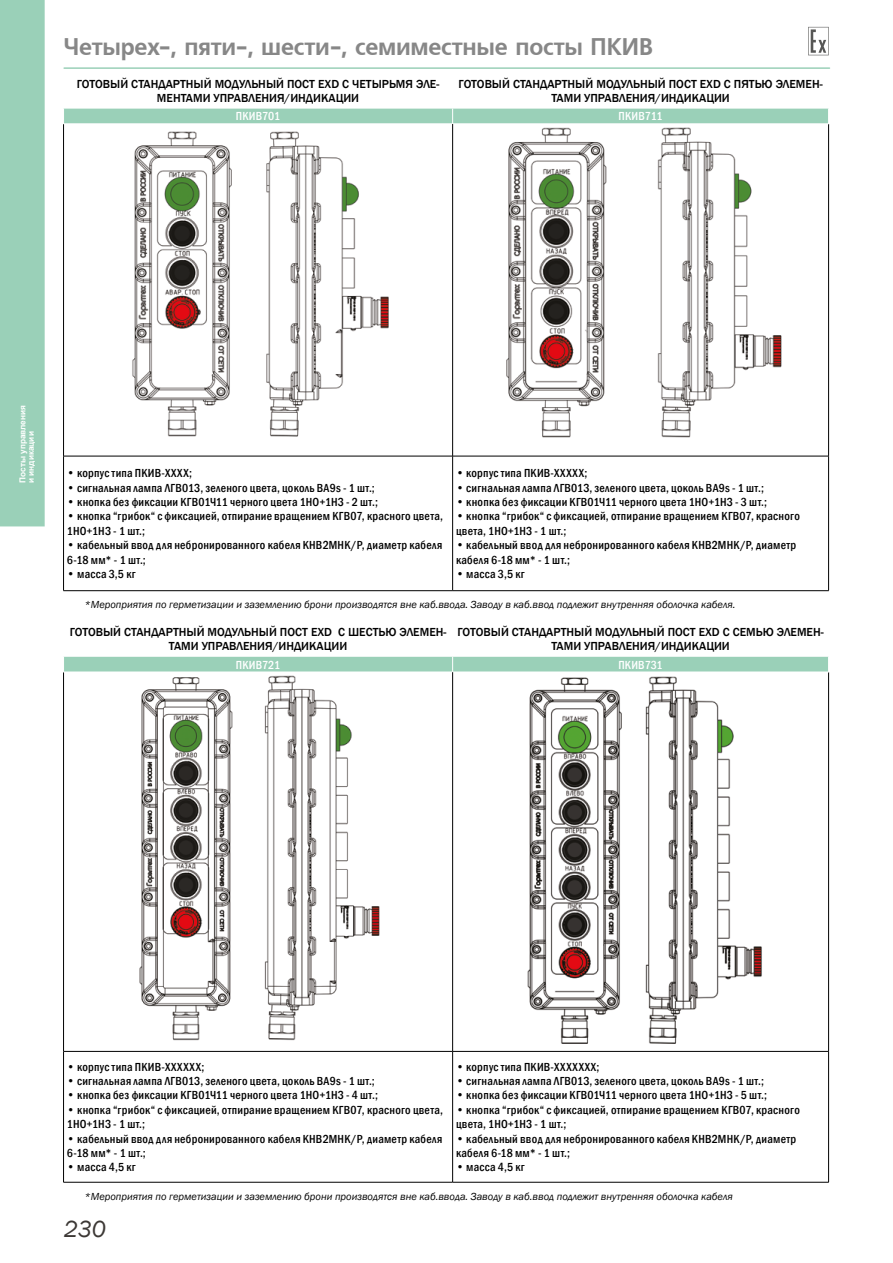
<style>
.page{position:relative;width:893px;height:1263px;background:#fff}
.page>*{position:absolute;margin:0;border:0;box-sizing:border-box;transform-origin:0 0}
.t1{font:24px "Free Set Bold Cyrillic";letter-spacing:-.01em;color:#878787;scale:.96 1}
.t2{font:italic 24px "Franklin Gothic";color:#3c3835}
.tabl_text_left{font:500 condensed 12px/14.4px "Franklin Gothic";letter-spacing:.02em;color:#000}
.zagokovok_texta{font:500 12px/14.4px "Franklin Gothic";color:#000;text-align:center}
.zagolovok_tabl{font:500 condensed 12px "Franklin Gothic";letter-spacing:.01em;color:#fff}
.text{font:italic 10.5px "Franklin Gothic";color:#000}
.t3{font:700 8.25px/8.2px "Arial";color:#fff}
</style>
<div class="page">
<div style="left:0;top:0;width:45px;height:526px;background:#9ad0b8"></div>
<svg style="left:808px;top:27px;width:21px;height:28px"></svg>
<hr style="left:64px;top:67px;width:765px;height:2px;background:#9ad0b8">
<hr style="left:63px;top:124px;width:1px;height:332px;background:#000">
<hr style="left:828px;top:124px;width:1px;height:332px;background:#000">
<hr style="left:63px;top:456px;width:1px;height:134px;background:#000">
<hr style="left:828px;top:456px;width:1px;height:134px;background:#000">
<hr style="left:453px;top:590px;width:376px;height:1px;background:#000">
<hr style="left:63px;top:590px;width:390px;height:1px;background:#000">
<hr style="left:63px;top:124px;width:390px;height:1px;background:#fff">
<svg style="left:64px;top:109px;width:765px;height:15px;background:#9fd2bb"></svg>
<hr style="left:453px;top:124px;width:376px;height:1px;background:#fff">
<hr style="left:452px;top:124px;width:1px;height:332px;background:#000">
<hr style="left:63px;top:456px;width:390px;height:1px;background:#000">
<hr style="left:453px;top:456px;width:376px;height:1px;background:#000">
<hr style="left:452px;top:456px;width:1px;height:134px;background:#000">
<img style="left:132px;top:131px;width:257px;height:306px">
<img style="left:506px;top:127px;width:276px;height:311px">
<hr style="left:63px;top:672px;width:1px;height:379px;background:#000">
<hr style="left:828px;top:672px;width:1px;height:379px;background:#000">
<hr style="left:63px;top:1051px;width:1px;height:131px;background:#000">
<hr style="left:828px;top:1051px;width:1px;height:131px;background:#000">
<hr style="left:453px;top:1182px;width:376px;height:1px;background:#000">
<hr style="left:63px;top:1182px;width:390px;height:1px;background:#000">
<hr style="left:63px;top:672px;width:390px;height:1px;background:#fff">
<hr style="left:453px;top:672px;width:376px;height:1px;background:#fff">
<svg style="left:64px;top:657px;width:765px;height:15px;background:#9dd1ba"></svg>
<hr style="left:452px;top:672px;width:1px;height:379px;background:#000">
<hr style="left:63px;top:1051px;width:390px;height:1px;background:#000">
<hr style="left:453px;top:1051px;width:376px;height:1px;background:#000">
<hr style="left:452px;top:1051px;width:1px;height:131px;background:#000">
<img style="left:139px;top:675px;width:241px;height:366px">
<img style="left:527px;top:676px;width:235px;height:368px">
<h1 class="t1" style="left:64px;top:33px;width:616px">Четырех-, пяти-, шести-, семиместные посты ПКИВ</h1>
<p class="zagokovok_texta" style="left:77px;top:77px;width:364px">ГОТОВЫЙ СТАНДАРТНЫЙ МОДУЛЬНЫЙ ПОСТ EXD С ЧЕТЫРЬМЯ ЭЛЕ-<br>МЕНТАМИ УПРАВЛЕНИЯ/ИНДИКАЦИИ</p>
<p class="zagokovok_texta" style="left:459px;top:77px;width:365px">ГОТОВЫЙ СТАНДАРТНЫЙ МОДУЛЬНЫЙ ПОСТ EXD С ПЯТЬЮ ЭЛЕМЕН-<br>ТАМИ УПРАВЛЕНИЯ/ИНДИКАЦИИ</p>
<p class="zagolovok_tabl" style="left:236px;top:109px;width:46px">ПКИВ701</p>
<p class="zagolovok_tabl" style="left:619px;top:109px;width:45px">ПКИВ711</p>
<p class="t3" style="left:19px;top:483px;width:79px;rotate:-90deg">Посты управления и индикации</p>
<p class="tabl_text_left" style="left:67px;top:466px;width:127px">• корпус типа ПКИВ-XXXX;</p>
<p class="tabl_text_left" style="left:67px;top:480px;width:309px">• сигнальная лампа ЛГВ01З, зеленого цвета, цоколь ВА9s - 1 шт.;</p>
<p class="tabl_text_left" style="left:67px;top:495px;width:312px">• кнопка без фиксации КГВ01Ч11 черного цвета 1НО+1НЗ - 2 шт.;</p>
<p class="tabl_text_left" style="left:67px;top:509px;width:377px">• кнопка “грибок“ с фиксацией, отпирание вращением КГВ07, красного цвета,<br>1НО+1НЗ - 1 шт.;</p>
<p class="tabl_text_left" style="left:67px;top:538px;width:377px">• кабельный ввод для небронированного кабеля КНВ2MНK/P, диаметр кабеля<br>6-18 мм* - 1 шт.;</p>
<p class="tabl_text_left" style="left:67px;top:567px;width:70px">• масса 3,5 кг</p>
<p class="tabl_text_left" style="left:456px;top:466px;width:133px">• корпус типа ПКИВ-XXXXX;</p>
<p class="tabl_text_left" style="left:456px;top:480px;width:309px">• сигнальная лампа ЛГВ01З, зеленого цвета, цоколь ВА9s - 1 шт.;</p>
<p class="tabl_text_left" style="left:456px;top:495px;width:312px">• кнопка без фиксации КГВ01Ч11 черного цвета 1НО+1НЗ - 3 шт.;</p>
<p class="tabl_text_left" style="left:456px;top:509px;width:345px">• кнопка “грибок“ с фиксацией, отпирание вращением КГВ07, красного цвета, 1НО+1НЗ - 1 шт.;</p>
<p class="tabl_text_left" style="left:456px;top:538px;width:342px">• кабельный ввод для небронированного кабеля КНВ2MНK/P, диаметр кабеля 6-18 мм* - 1 шт.;</p>
<p class="tabl_text_left" style="left:456px;top:567px;width:70px">• масса 3,5 кг</p>
<p class="text" style="left:85px;top:598px;width:652px">*Мероприятия по герметизации и заземлению брони производятся вне каб.ввода. Заводу в каб.ввод подлежит внутренняя оболочка кабеля.</p>
<p class="zagokovok_texta" style="left:70px;top:625px;width:378px">ГОТОВЫЙ СТАНДАРТНЫЙ МОДУЛЬНЫЙ ПОСТ EXD С ШЕСТЬЮ ЭЛЕМЕН-<br>ТАМИ УПРАВЛЕНИЯ/ИНДИКАЦИИ</p>
<p class="zagokovok_texta" style="left:458px;top:625px;width:368px">ГОТОВЫЙ СТАНДАРТНЫЙ МОДУЛЬНЫЙ ПОСТ EXD С СЕМЬЮ ЭЛЕМЕН-<br>ТАМИ УПРАВЛЕНИЯ/ИНДИКАЦИИ</p>
<p class="zagolovok_tabl" style="left:236px;top:657px;width:46px">ПКИВ721</p>
<p class="zagolovok_tabl" style="left:618px;top:657px;width:46px">ПКИВ731</p>
<p class="tabl_text_left" style="left:67px;top:1059px;width:139px">• корпус типа ПКИВ-XXXXXX;</p>
<p class="tabl_text_left" style="left:67px;top:1074px;width:309px">• сигнальная лампа ЛГВ01З, зеленого цвета, цоколь ВА9s - 1 шт.;</p>
<p class="tabl_text_left" style="left:67px;top:1088px;width:312px">• кнопка без фиксации КГВ01Ч11 черного цвета 1НО+1НЗ - 4 шт.;</p>
<p class="tabl_text_left" style="left:67px;top:1102px;width:377px">• кнопка “грибок“ с фиксацией, отпирание вращением КГВ07, красного цвета,<br>1НО+1НЗ - 1 шт.;</p>
<p class="tabl_text_left" style="left:67px;top:1131px;width:377px">• кабельный ввод для небронированного кабеля КНВ2MНK/P, диаметр кабеля<br>6-18 мм* - 1 шт.;</p>
<p class="tabl_text_left" style="left:67px;top:1160px;width:70px">• масса 4,5 кг</p>
<p class="tabl_text_left" style="left:456px;top:1059px;width:145px">• корпус типа ПКИВ-XXXXXXX;</p>
<p class="tabl_text_left" style="left:456px;top:1074px;width:309px">• сигнальная лампа ЛГВ01З, зеленого цвета, цоколь ВА9s - 1 шт.;</p>
<p class="tabl_text_left" style="left:456px;top:1088px;width:312px">• кнопка без фиксации КГВ01Ч11 черного цвета 1НО+1НЗ - 5 шт.;</p>
<p class="tabl_text_left" style="left:456px;top:1102px;width:345px">• кнопка “грибок“ с фиксацией, отпирание вращением КГВ07, красного цвета, 1НО+1НЗ - 1 шт.;</p>
<p class="tabl_text_left" style="left:456px;top:1131px;width:342px">• кабельный ввод для небронированного кабеля КНВ2MНK/P, диаметр кабеля 6-18 мм* - 1 шт.;</p>
<p class="tabl_text_left" style="left:456px;top:1160px;width:70px">• масса 4,5 кг</p>
<p class="text" style="left:85px;top:1189px;width:650px">*Мероприятия по герметизации и заземлению брони производятся вне каб.ввода. Заводу в каб.ввод подлежит внутренняя оболочка кабеля</p>
<h1 class="t2" style="left:64px;top:1214px;width:44px">230</h1>
</div>
